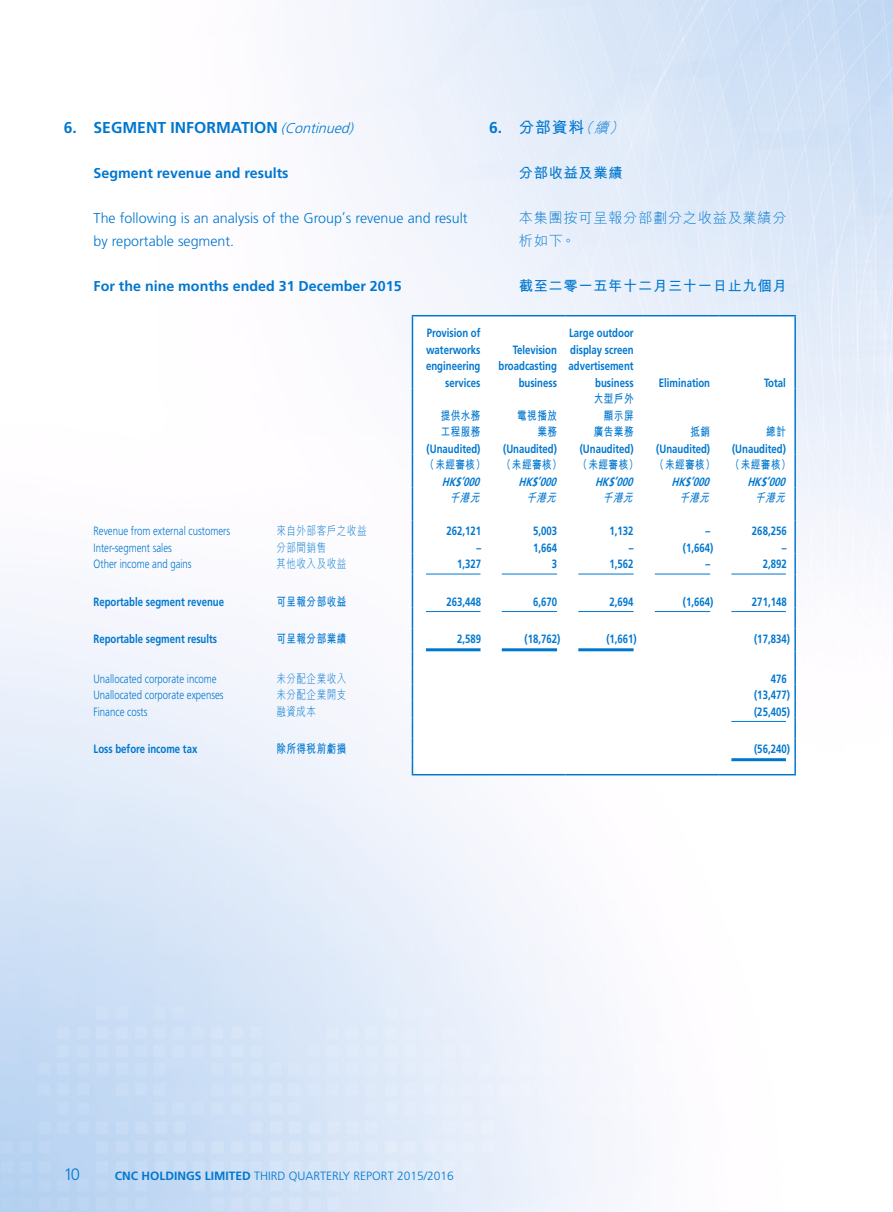
<style>
.page{position:relative;width:893px;height:1212px;background:#fff}
.page>*{position:absolute;margin:0;border:0;box-sizing:border-box;transform-origin:0 0}
.t1{font:300 16.5px "Frutiger LT Std";color:#0077cf}
.Heading_1{font:700 15.75px "Frutiger LT Std";color:#0077cf}
.C_Heading_1{font:700 15.75px "M Hei HK";color:#0077cf}
.Body_Text{font:300 14.25px/22.5px "Frutiger LT Std";color:#0077cf}
.Body_Text-2{font:700 14.25px "Frutiger LT Std";color:#0077cf}
.Heading_2{font:700 14.25px "Frutiger LT Std";color:#0077cf}
.C_Body_Text{font:300 14.25px/22.5px "M Hei HK";letter-spacing:.045em;color:#0077cf}
.C_Body_Text-2{font:700 14.25px "M Hei HK";letter-spacing:.045em;color:#0077cf}
.C_Heading_2{font:700 14.25px "M Hei HK";letter-spacing:.05em;color:#0077cf}
.Body_Text-3{font:700 12px "Frutiger LT Std";color:#0077cf;scale:.8 1}
.Body_Text-4{font:300 12px "Frutiger LT Std";color:#0077cf;scale:.8 1}
.Body_Text-5{font:700 12px "M Hei HK";letter-spacing:.05em;color:#0077cf;scale:.8 1}
.Body_Text-6{font:300 12px "Frutiger LT Std";color:#0077cf}
.Body_Text-7{font:300 12px "M Hei HK";letter-spacing:.05em;color:#0077cf;scale:.8 1}
.Body_Text-8{font:italic 700 12px "Frutiger LT Std";color:#0077cf;scale:.8 1}
.Body_Text-9{font:italic 700 12px "M Hei HK";color:#0077cf;scale:.8 1}
.s1{font-weight:300;font-style:italic;font-size:14.25px}
.s2{font-family:"Frutiger LT Std"}
.s3{font-weight:700}
</style>
<div class="page">
<svg style="left:413px;top:316px;width:381px;height:458px"></svg>
<hr style="left:412px;top:315px;width:77px;height:1px;background:#0077cf">
<hr style="left:412px;top:316px;width:1px;height:72px;background:#0077cf">
<hr style="left:489px;top:315px;width:77px;height:1px;background:#0077cf">
<hr style="left:566px;top:315px;width:76px;height:1px;background:#0077cf">
<hr style="left:642px;top:315px;width:77px;height:1px;background:#0077cf">
<hr style="left:719px;top:315px;width:77px;height:1px;background:#0077cf">
<hr style="left:794px;top:316px;width:2px;height:72px;background:#0077cf">
<hr style="left:412px;top:388px;width:1px;height:50px;background:#0077cf">
<hr style="left:794px;top:388px;width:2px;height:50px;background:#0077cf">
<svg style="left:412px;top:438px;width:1px;height:336px"></svg>
<svg style="left:794px;top:438px;width:2px;height:336px"></svg>
<hr style="left:412px;top:774px;width:77px;height:1px;background:#0077cf">
<hr style="left:489px;top:774px;width:77px;height:1px;background:#0077cf">
<hr style="left:566px;top:774px;width:76px;height:1px;background:#0077cf">
<hr style="left:642px;top:774px;width:77px;height:1px;background:#0077cf">
<hr style="left:719px;top:774px;width:77px;height:1px;background:#0077cf">
<hr style="left:426px;top:574px;width:54px;height:1px;background:#0077cf">
<hr style="left:502px;top:574px;width:55px;height:1px;background:#0077cf">
<hr style="left:578px;top:574px;width:56px;height:1px;background:#0077cf">
<hr style="left:655px;top:574px;width:55px;height:1px;background:#0077cf">
<hr style="left:731px;top:574px;width:55px;height:1px;background:#0077cf">
<hr style="left:426px;top:611px;width:54px;height:1px;background:#0077cf">
<hr style="left:502px;top:611px;width:55px;height:1px;background:#0077cf">
<hr style="left:578px;top:611px;width:56px;height:1px;background:#0077cf">
<hr style="left:655px;top:611px;width:55px;height:1px;background:#0077cf">
<hr style="left:731px;top:611px;width:55px;height:1px;background:#0077cf">
<hr style="left:426px;top:648px;width:54px;height:3px;background:#0077cf">
<hr style="left:502px;top:648px;width:55px;height:3px;background:#0077cf">
<hr style="left:578px;top:648px;width:56px;height:3px;background:#0077cf">
<hr style="left:731px;top:721px;width:55px;height:1px;background:#0077cf">
<hr style="left:731px;top:758px;width:55px;height:3px;background:#0077cf">
<p class="Heading_1" style="left:64px;top:118px;width:295px">6. SEGMENT INFORMATION <span class="s1">(Continued)</span></p>
<p class="Heading_2" style="left:94px;top:165px;width:197px">Segment revenue and results</p>
<p class="Body_Text" style="left:94px;top:207px;width:376px">The following is an analysis of the Group’s revenue and result by reportable segment.</p>
<p class="Body_Text-2" style="left:94px;top:277px;width:310px">For the nine months ended 31 December 2015</p>
<p class="Body_Text-3" style="left:427px;top:326px;width:69px">Provision of</p>
<p class="Body_Text-3" style="left:426px;top:343px;width:70px">waterworks</p>
<p class="Body_Text-3" style="left:426px;top:359px;width:70px">engineering</p>
<p class="Body_Text-3" style="left:445px;top:376px;width:46px">services</p>
<p class="Body_Text-5" style="left:441px;top:407px;width:51px">提供水務</p>
<p class="Body_Text-5" style="left:441px;top:423px;width:51px">工程服務</p>
<p class="C_Heading_1" style="left:489px;top:116px;width:140px"><span class="s2">6.</span> 分部資料<span class="s1">（續）</span></p>
<p class="C_Heading_2" style="left:519px;top:163px;width:106px">分部收益及業績</p>
<p class="C_Body_Text" style="left:519px;top:206px;width:269px">本集團按可呈報分部劃分之收益及業績分析如下。</p>
<p class="C_Body_Text-2" style="left:519px;top:275px;width:269px">截至二零一五年十二月三十一日止九個月</p>
<p class="Body_Text-3" style="left:513px;top:343px;width:57px">Television</p>
<p class="Body_Text-3" style="left:499px;top:359px;width:75px">broadcasting</p>
<p class="Body_Text-3" style="left:519px;top:376px;width:49px">business</p>
<p class="Body_Text-5" style="left:517px;top:407px;width:51px">電視播放</p>
<p class="Body_Text-5" style="left:537px;top:423px;width:26px">業務</p>
<p class="Body_Text-3" style="left:569px;top:326px;width:82px">Large outdoor</p>
<p class="Body_Text-3" style="left:570px;top:343px;width:81px">display screen</p>
<p class="Body_Text-3" style="left:568px;top:359px;width:83px">advertisement</p>
<p class="Body_Text-3" style="left:595px;top:376px;width:49px">business</p>
<p class="Body_Text-3" style="left:659px;top:376px;width:66px">Elimination</p>
<p class="Body_Text-3" style="left:764px;top:376px;width:29px">Total</p>
<p class="Body_Text-5" style="left:594px;top:390px;width:51px">大型戶外</p>
<p class="Body_Text-5" style="left:604px;top:407px;width:39px">顯示屏</p>
<p class="Body_Text-5" style="left:594px;top:423px;width:51px">廣告業務</p>
<p class="Body_Text-5" style="left:690px;top:423px;width:26px">抵銷</p>
<p class="Body_Text-5" style="left:766px;top:423px;width:26px">總計</p>
<p class="Body_Text-3" style="left:427px;top:442px;width:69px">(Unaudited)</p>
<p class="Body_Text-3" style="left:503px;top:442px;width:69px">(Unaudited)</p>
<p class="Body_Text-3" style="left:580px;top:442px;width:69px">(Unaudited)</p>
<p class="Body_Text-3" style="left:656px;top:442px;width:69px">(Unaudited)</p>
<p class="Body_Text-3" style="left:732px;top:442px;width:69px">(Unaudited)</p>
<p class="Body_Text-5" style="left:425px;top:456px;width:77px">（未經審核）</p>
<p class="Body_Text-5" style="left:501px;top:456px;width:77px">（未經審核）</p>
<p class="Body_Text-5" style="left:578px;top:456px;width:77px">（未經審核）</p>
<p class="Body_Text-5" style="left:654px;top:456px;width:77px">（未經審核）</p>
<p class="Body_Text-5" style="left:730px;top:456px;width:77px">（未經審核）</p>
<p class="Body_Text-8" style="left:442px;top:475px;width:53px">HK$’000</p>
<p class="Body_Text-8" style="left:518px;top:475px;width:53px">HK$’000</p>
<p class="Body_Text-8" style="left:595px;top:475px;width:53px">HK$’000</p>
<p class="Body_Text-8" style="left:671px;top:475px;width:53px">HK$’000</p>
<p class="Body_Text-8" style="left:747px;top:475px;width:53px">HK$’000</p>
<p class="Body_Text-9" style="left:449px;top:489px;width:44px">千港元</p>
<p class="Body_Text-9" style="left:526px;top:489px;width:44px">千港元</p>
<p class="Body_Text-9" style="left:603px;top:489px;width:44px">千港元</p>
<p class="Body_Text-9" style="left:679px;top:489px;width:44px">千港元</p>
<p class="Body_Text-9" style="left:755px;top:489px;width:44px">千港元</p>
<p class="Body_Text-4" style="left:94px;top:524px;width:172px">Revenue from external customers</p>
<p class="Body_Text-7" style="left:276px;top:525px;width:114px">來自外部客戶之收益</p>
<p class="Body_Text-3" style="left:447px;top:524px;width:45px">262,121</p>
<p class="Body_Text-3" style="left:533px;top:524px;width:32px">5,003</p>
<p class="Body_Text-3" style="left:610px;top:524px;width:32px">1,132</p>
<p class="Body_Text-3" style="left:705px;top:524px;width:8px">–</p>
<p class="Body_Text-3" style="left:752px;top:524px;width:45px">268,256</p>
<p class="Body_Text-4" style="left:94px;top:541px;width:100px">Inter-segment sales</p>
<p class="Body_Text-7" style="left:276px;top:541px;width:64px">分部間銷售</p>
<p class="Body_Text-3" style="left:476px;top:541px;width:8px">–</p>
<p class="Body_Text-3" style="left:533px;top:541px;width:32px">1,664</p>
<p class="Body_Text-3" style="left:629px;top:541px;width:8px">–</p>
<p class="Body_Text-3" style="left:683px;top:541px;width:40px">(1,664)</p>
<p class="Body_Text-3" style="left:782px;top:541px;width:8px">–</p>
<p class="Body_Text-4" style="left:94px;top:557px;width:124px">Other income and gains</p>
<p class="Body_Text-7" style="left:276px;top:558px;width:89px">其他收入及收益</p>
<p class="Body_Text-3" style="left:457px;top:557px;width:32px">1,327</p>
<p class="Body_Text-3" style="left:552px;top:557px;width:8px">3</p>
<p class="Body_Text-3" style="left:610px;top:557px;width:32px">1,562</p>
<p class="Body_Text-3" style="left:705px;top:557px;width:8px">–</p>
<p class="Body_Text-3" style="left:763px;top:557px;width:32px">2,892</p>
<p class="Body_Text-3" style="left:94px;top:595px;width:165px">Reportable segment revenue</p>
<p class="Body_Text-5" style="left:276px;top:593px;width:89px">可呈報分部收益</p>
<p class="Body_Text-3" style="left:447px;top:595px;width:45px">263,448</p>
<p class="Body_Text-3" style="left:533px;top:595px;width:32px">6,670</p>
<p class="Body_Text-3" style="left:610px;top:595px;width:32px">2,694</p>
<p class="Body_Text-3" style="left:683px;top:595px;width:40px">(1,664)</p>
<p class="Body_Text-3" style="left:752px;top:595px;width:45px">271,148</p>
<p class="Body_Text-3" style="left:94px;top:632px;width:156px">Reportable segment results</p>
<p class="Body_Text-5" style="left:276px;top:630px;width:89px">可呈報分部業績</p>
<p class="Body_Text-3" style="left:457px;top:632px;width:32px">2,589</p>
<p class="Body_Text-3" style="left:524px;top:632px;width:46px">(18,762)</p>
<p class="Body_Text-3" style="left:606px;top:632px;width:40px">(1,661)</p>
<p class="Body_Text-3" style="left:754px;top:632px;width:46px">(17,834)</p>
<p class="Body_Text-4" style="left:94px;top:672px;width:156px">Unallocated corporate income</p>
<p class="Body_Text-7" style="left:276px;top:672px;width:89px">未分配企業收入</p>
<p class="Body_Text-3" style="left:771px;top:671px;width:22px">476</p>
<p class="Body_Text-4" style="left:94px;top:688px;width:164px">Unallocated corporate expenses</p>
<p class="Body_Text-7" style="left:276px;top:689px;width:89px">未分配企業開支</p>
<p class="Body_Text-3" style="left:754px;top:688px;width:46px">(13,477)</p>
<p class="Body_Text-4" style="left:94px;top:705px;width:69px">Finance costs</p>
<p class="Body_Text-7" style="left:276px;top:705px;width:51px">融資成本</p>
<p class="Body_Text-3" style="left:754px;top:704px;width:46px">(25,405)</p>
<p class="Body_Text-3" style="left:94px;top:742px;width:131px">Loss before income tax</p>
<p class="Body_Text-5" style="left:276px;top:740px;width:89px">除所得稅前虧損</p>
<p class="Body_Text-3" style="left:754px;top:742px;width:46px">(56,240)</p>
<h1 class="t1" style="left:64px;top:1165px;width:18px">10</h1>
<p class="Body_Text-6" style="left:115px;top:1169px;width:340px"><span class="s3">CNC HOLDINGS LIMITED</span> THIRD QUARTERLY REPORT 2015/2016</p>
</div>
